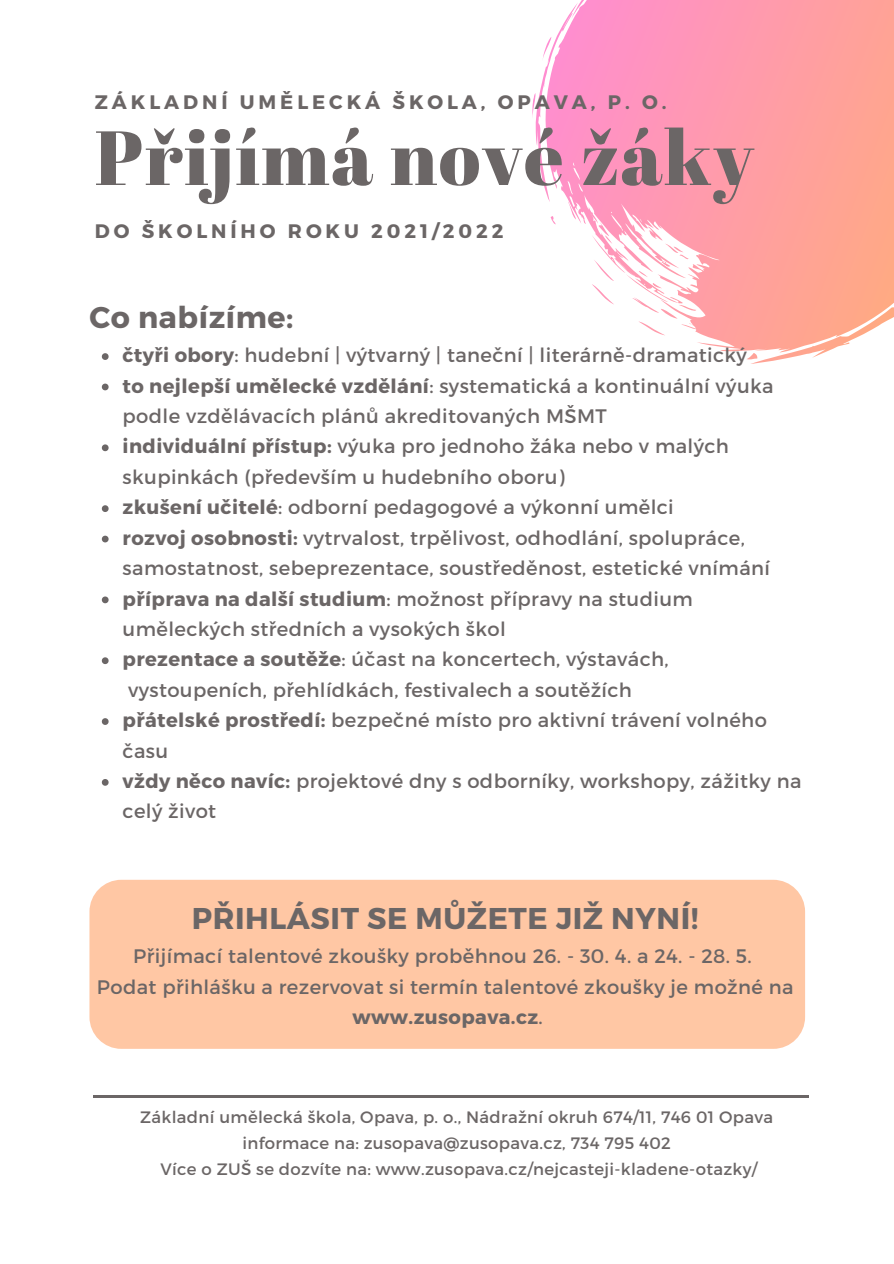
<style>
.page{position:relative;width:894px;height:1264px;background:#fff}
.page>*{position:absolute;margin:0;border:0;box-sizing:border-box;transform-origin:0 0}
.t1{font:76.5px "Abril Fatface";letter-spacing:.02em;color:#6b6666}
.t2{font:700 30px "Montserrat";letter-spacing:.02em;color:#6b6666}
.t3{font:19.5px/30.5px "Montserrat";letter-spacing:.02em;color:#6b6666}
.t4{font:700 19.5px "Montserrat";letter-spacing:.2em;color:#6b6666}
.t5{font:700 19.5px "Montserrat";letter-spacing:.02em;color:#6b6666}
.t6{font:16.5px "Montserrat";letter-spacing:.02em;color:#6b6666}
.s1{font-weight:700}
.s2{font-weight:400}
</style>
<div class="page">
<hr style="left:93px;top:1095px;width:715px;height:2px;background:#6b6666">
<svg style="left:532px;top:0;width:361px;height:364px"></svg>
<svg style="left:102px;top:353px;width:7px;height:7px"></svg>
<svg style="left:102px;top:383px;width:7px;height:7px"></svg>
<svg style="left:102px;top:444px;width:7px;height:7px"></svg>
<svg style="left:102px;top:505px;width:7px;height:7px"></svg>
<svg style="left:102px;top:535px;width:7px;height:7px"></svg>
<svg style="left:102px;top:596px;width:7px;height:7px"></svg>
<svg style="left:102px;top:657px;width:7px;height:7px"></svg>
<svg style="left:102px;top:718px;width:7px;height:7px"></svg>
<svg style="left:102px;top:779px;width:7px;height:6px"></svg>
<div style="left:89px;top:879px;width:715px;height:169px;background:#ffc7a4;border-radius:32px"></div>
<p class="t4" style="left:95px;top:89px;width:573px">ZÁKLADNÍ UMĚLECKÁ ŠKOLA, OPAVA, P. O.</p>
<p class="t1" style="left:95px;top:104px;width:660px">Přijímá nové žáky</p>
<p class="t4" style="left:95px;top:218px;width:410px">DO ŠKOLNÍHO ROKU 2021/2022</p>
<p class="t2" style="left:89px;top:298px;width:205px">Co nabízíme:</p>
<p class="t3" style="left:123px;top:339px;width:625px"><span class="s1">čtyři obory</span>: hudební | výtvarný | taneční | literárně-dramatický</p>
<p class="t3" style="left:123px;top:369px;width:652px"><span class="s1">to nejlepší umělecké vzdělání</span>: systematická a kontinuální výuka podle vzdělávacích plánů akreditovaných MŠMT</p>
<p class="t3" style="left:123px;top:430px;width:607px"><span class="s1">individuální přístup:</span> výuka pro jednoho žáka nebo v malých skupinkách (především u hudebního oboru)</p>
<p class="t3" style="left:123px;top:491px;width:552px"><span class="s1">zkušení učitelé</span>: odborní pedagogové a výkonní umělci</p>
<p class="t3" style="left:123px;top:521px;width:648px"><span class="s1">rozvoj osobnosti:</span> vytrvalost, trpělivost, odhodlání, spolupráce, samostatnost, sebeprezentace, soustředěnost, estetické vnímání</p>
<p class="t3" style="left:123px;top:582px;width:571px"><span class="s1">příprava na další studium</span>: možnost přípravy na studium uměleckých středních a vysokých škol</p>
<p class="t3" style="left:123px;top:643px;width:547px"><span class="s1">prezentace a soutěže</span>: účast na koncertech, výstavách, vystoupeních, přehlídkách, festivalech a soutěžích</p>
<p class="t3" style="left:123px;top:704px;width:645px"><span class="s1">přátelské prostředí:</span> bezpečné místo pro aktivní trávení volného času</p>
<p class="t3" style="left:123px;top:764px;width:680px"><span class="s1">vždy něco navíc:</span> projektové dny s odborníky, workshopy, zážitky na celý život</p>
<p class="t2" style="left:192px;top:899px;width:508px">PŘIHLÁSIT SE MŮŽETE JIŽ NYNÍ!</p>
<p class="t3" style="left:133px;top:939px;width:620px">Přijímací talentové zkoušky proběhnou 26. - 30. 4. a 24. - 28. 5.</p>
<p class="t3" style="left:97px;top:970px;width:698px">Podat přihlášku a rezervovat si termín talentové zkoušky je možné na</p>
<p class="t5" style="left:352px;top:1004px;width:192px">www.zusopava.cz<span class="s2">.</span></p>
<p class="t6" style="left:140px;top:1106px;width:634px">Základní umělecká škola, Opava, p. o., Nádražní okruh 674/11, 746 01 Opava</p>
<p class="t6" style="left:242px;top:1132px;width:430px">informace na: zusopava@zusopava.cz, 734 795 402</p>
<p class="t6" style="left:160px;top:1157px;width:598px">Více o ZUŠ se dozvíte na: www.zusopava.cz/nejcasteji-kladene-otazky/</p>
</div>
